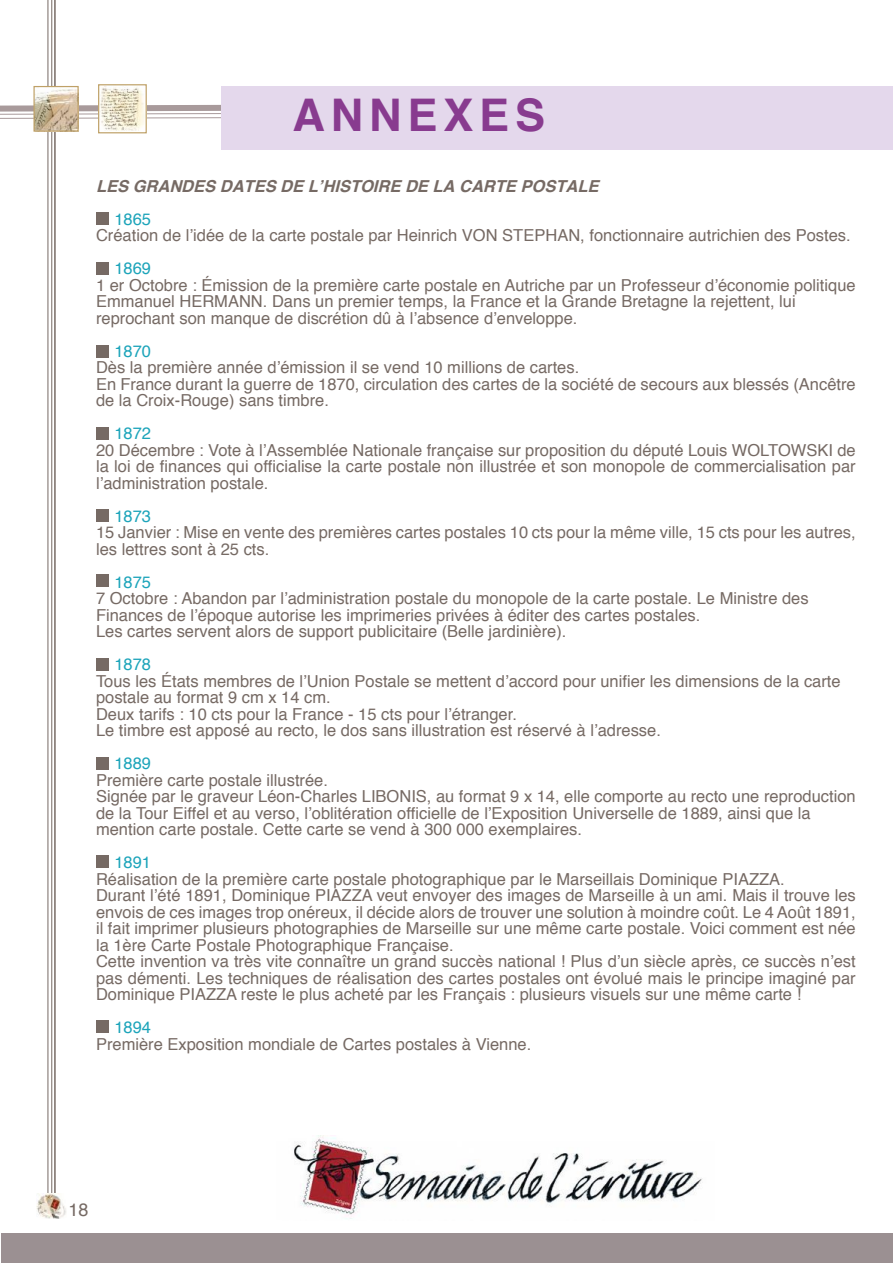
<style>
.page{position:relative;width:893px;height:1263px;background:#fff}
.page>*{position:absolute;margin:0;border:0;box-sizing:border-box;transform-origin:0 0}
.t1{font:700 45px "Helvetica";letter-spacing:.13em;color:#883b8f}
.t2{font:18px "Helvetica";color:#766a64}
.t3{font:16.5px/16.5px "Helvetica";color:#766a64}
.t4{font:italic 700 16.5px "Helvetica";color:#766a64}
.t5{font:16.5px "Helvetica";color:#1ca4ba}
</style>
<div class="page">
<hr style="left:54px;top:0;width:2px;height:1205px;background:#766a64">
<svg style="left:0;top:104px;width:221px;height:15px"></svg>
<img style="left:294px;top:1135px;width:409px;height:84px">
<img style="left:100px;top:86px;width:45px;height:45px">
<div style="left:98px;top:84px;width:49px;height:49px;border:1px solid #bfa167"></div>
<hr style="left:51px;top:0;width:1px;height:1205px;background:#766a64">
<hr style="left:48px;top:0;width:1px;height:1205px;background:#766a64">
<img style="left:35px;top:88px;width:42px;height:42px">
<div style="left:33px;top:86px;width:46px;height:46px;border:1px solid #bfa167"></div>
<div style="left:1px;top:1233px;width:891px;height:30px;background:#9b9092"></div>
<img style="left:36px;top:1193px;width:30px;height:25px">
<div style="left:221px;top:86px;width:672px;height:64px;background:#e4d8ec"></div>
<div style="left:96px;top:212px;width:13px;height:13px;background:#766a64"></div>
<div style="left:96px;top:263px;width:13px;height:12px;background:#766a64"></div>
<div style="left:96px;top:345px;width:13px;height:13px;background:#766a64"></div>
<div style="left:96px;top:427px;width:13px;height:13px;background:#766a64"></div>
<div style="left:96px;top:509px;width:13px;height:13px;background:#766a64"></div>
<div style="left:96px;top:574px;width:13px;height:13px;background:#766a64"></div>
<div style="left:96px;top:658px;width:13px;height:13px;background:#766a64"></div>
<div style="left:96px;top:757px;width:13px;height:12px;background:#766a64"></div>
<div style="left:96px;top:855px;width:13px;height:13px;background:#766a64"></div>
<div style="left:96px;top:1020px;width:13px;height:13px;background:#766a64"></div>
<h1 class="t1" style="left:292px;top:87px;width:254px">ANNEXES</h1>
<p class="t4" style="left:96px;top:175px;width:509px">LES GRANDES DATES DE L’HISTOIRE DE LA CARTE POSTALE</p>
<p class="t5" style="left:114px;top:206px;width:38px">1865</p>
<p class="t3" style="left:96px;top:228px;width:756px">Création de l’idée de la carte postale par Heinrich VON STEPHAN, fonctionnaire autrichien des Postes.</p>
<p class="t5" style="left:114px;top:256px;width:38px">1869</p>
<p class="t3" style="left:96px;top:277px;width:761px">1 er Octobre : Émission de la première carte postale en Autriche par un Professeur d’économie politique<br>Emmanuel HERMANN. Dans un premier temps, la France et la Grande Bretagne la rejettent, lui reprochant son manque de discrétion dû à l’absence d’enveloppe.</p>
<p class="t5" style="left:114px;top:338px;width:38px">1870</p>
<p class="t3" style="left:96px;top:360px;width:761px">Dès la première année d’émission il se vend 10 millions de cartes.<br>En France durant la guerre de 1870, circulation des cartes de la société de secours aux blessés (Ancêtre de la Croix-Rouge) sans timbre.</p>
<p class="t5" style="left:114px;top:421px;width:38px">1872</p>
<p class="t3" style="left:96px;top:442px;width:761px;text-align:justify">20 Décembre : Vote à l’Assemblée Nationale française sur proposition du député Louis WOLTOWSKI de la loi de finances qui officialise la carte postale non illustrée et son monopole de commercialisation par l’administration postale.</p>
<p class="t5" style="left:114px;top:503px;width:38px">1873</p>
<p class="t3" style="left:96px;top:525px;width:761px">15 Janvier : Mise en vente des premières cartes postales 10 cts pour la même ville, 15 cts pour les autres, les lettres sont à 25 cts.</p>
<p class="t5" style="left:114px;top:569px;width:38px">1875</p>
<p class="t3" style="left:96px;top:591px;width:714px">7 Octobre : Abandon par l’administration postale du monopole de la carte postale. Le Ministre des<br>Finances de l’époque autorise les imprimeries privées à éditer des cartes postales.<br>Les cartes servent alors de support publicitaire (Belle jardinière).</p>
<p class="t5" style="left:114px;top:652px;width:38px">1878</p>
<p class="t3" style="left:96px;top:673px;width:746px">Tous les États membres de l’Union Postale se mettent d’accord pour unifier les dimensions de la carte postale au format 9 cm x 14 cm.<br>Deux tarifs : 10 cts pour la France - 15 cts pour l’étranger.<br>Le timbre est apposé au recto, le dos sans illustration est réservé à l’adresse.</p>
<p class="t5" style="left:114px;top:751px;width:38px">1889</p>
<p class="t3" style="left:96px;top:772px;width:761px">Première carte postale illustrée.<br>Signée par le graveur Léon-Charles LIBONIS, au format 9 x 14, elle comporte au recto une reproduction de la Tour Eiffel et au verso, l’oblitération officielle de l’Exposition Universelle de 1889, ainsi que la mention carte postale. Cette carte se vend à 300 000 exemplaires.</p>
<p class="t5" style="left:114px;top:850px;width:38px">1891</p>
<p class="t3" style="left:96px;top:871px;width:761px">Réalisation de la première carte postale photographique par le Marseillais Dominique PIAZZA.<br>Durant l’été 1891, Dominique PIAZZA veut envoyer des images de Marseille à un ami. Mais il trouve les envois de ces images trop onéreux, il décide alors de trouver une solution à moindre coût. Le 4 Août 1891, il fait imprimer plusieurs photographies de Marseille sur une même carte postale. Voici comment est née la 1ère Carte Postale Photographique Française.<br>Cette invention va très vite connaître un grand succès national ! Plus d’un siècle après, ce succès n’est pas démenti. Les techniques de réalisation des cartes postales ont évolué mais le principe imaginé par Dominique PIAZZA reste le plus acheté par les Français : plusieurs visuels sur une même carte !</p>
<p class="t5" style="left:114px;top:1015px;width:38px">1894</p>
<p class="t3" style="left:96px;top:1036px;width:437px">Première Exposition mondiale de Cartes postales à Vienne.</p>
<p class="t2" style="left:68px;top:1195px;width:22px">18</p>
</div>
